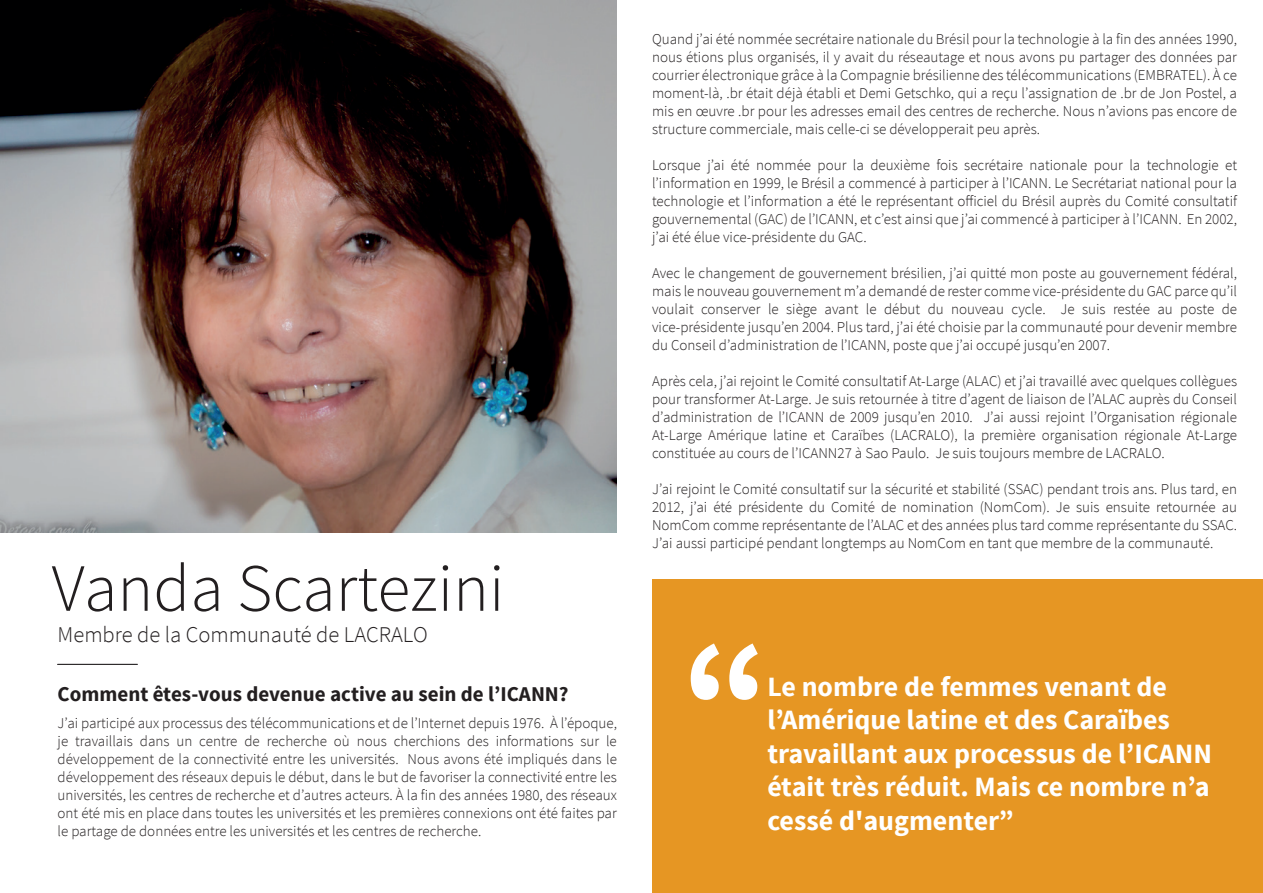
<style>
.page{position:relative;width:1263px;height:893px;background:#fff}
.page>*{position:absolute;margin:0;border:0;box-sizing:border-box;transform-origin:0 0}
.t1{font:300 67.5px "Source Sans Pro";color:#231f20}
.t2{font:700 27.9px/33.5px "Source Sans Pro";color:#fff}
.t3{font:300 22.5px "Source Sans Pro";color:#231f20}
.t4{font:700 21px "Source Sans Pro";color:#231f20}
.t5{font:300 15px/18px "Source Sans Pro";color:#231f20;text-align:justify}
</style>
<div class="page">
<div style="left:652px;top:580px;width:611px;height:313px;background:#e69623"></div>
<svg style="left:691px;top:643px;width:67px;height:57px"></svg>
<hr style="left:58px;top:664px;width:79px;height:1px;background:#231f20">
<img style="left:0;top:0;width:616px;height:533px">
<h1 class="t1" style="left:52px;top:547px;width:454px">Vanda Scartezini</h1>
<h3 class="t3" style="left:58px;top:621px;width:372px">Membre de la Communauté de LACRALO</h3>
<h3 class="t4" style="left:58px;top:680px;width:513px">Comment êtes-vous devenue active au sein de l’ICANN?</h3>
<p class="t5" style="left:58px;top:714px;width:561px">J’ai participé aux processus des télécommunications et de l’Internet depuis 1976. À l’époque, je travaillais dans un centre de recherche où nous cherchions des informations sur le développement de la connectivité entre les universités. Nous avons été impliqués dans le développement des réseaux depuis le début, dans le but de favoriser la connectivité entre les universités, les centres de recherche et d’autres acteurs. À la fin des années 1980, des réseaux ont été mis en place dans toutes les universités et les premières connexions ont été faites par le partage de données entre les universités et les centres de recherche.</p>
<p class="t5" style="left:652px;top:30px;width:586px">Quand j’ai été nommée secrétaire nationale du Brésil pour la technologie à la fin des années 1990, nous étions plus organisés, il y avait du réseautage et nous avons pu partager des données par courrier électronique grâce à la Compagnie brésilienne des télécommunications (EMBRATEL). À ce moment-là, .br était déjà établi et Demi Getschko, qui a reçu l’assignation de .br de Jon Postel, a mis en œuvre .br pour les adresses email des centres de recherche. Nous n’avions pas encore de structure commerciale, mais celle-ci se développerait peu après.</p>
<p class="t5" style="left:652px;top:156px;width:586px">Lorsque j’ai été nommée pour la deuxième fois secrétaire nationale pour la technologie et l’information en 1999, le Brésil a commencé à participer à l’ICANN. Le Secrétariat national pour la technologie et l’information a été le représentant officiel du Brésil auprès du Comité consultatif gouvernemental (GAC) de l’ICANN, et c’est ainsi que j’ai commencé à participer à l’ICANN. En 2002, j’ai été élue vice-présidente du GAC.</p>
<p class="t5" style="left:652px;top:264px;width:586px">Avec le changement de gouvernement brésilien, j’ai quitté mon poste au gouvernement fédéral, mais le nouveau gouvernement m’a demandé de rester comme vice-présidente du GAC parce qu’il voulait conserver le siège avant le début du nouveau cycle. Je suis restée au poste de vice-présidente jusqu’en 2004. Plus tard, j’ai été choisie par la communauté pour devenir membre du Conseil d’administration de l’ICANN, poste que j’ai occupé jusqu’en 2007.</p>
<p class="t5" style="left:652px;top:372px;width:586px">Après cela, j’ai rejoint le Comité consultatif At-Large (ALAC) et j’ai travaillé avec quelques collègues pour transformer At-Large. Je suis retournée à titre d’agent de liaison de l’ALAC auprès du Conseil d’administration de l’ICANN de 2009 jusqu’en 2010. J’ai aussi rejoint l’Organisation régionale At-Large Amérique latine et Caraïbes (LACRALO), la première organisation régionale At-Large constituée au cours de l’ICANN27 à Sao Paulo. Je suis toujours membre de LACRALO.</p>
<p class="t5" style="left:652px;top:480px;width:586px">J’ai rejoint le Comité consultatif sur la sécurité et stabilité (SSAC) pendant trois ans. Plus tard, en 2012, j’ai été présidente du Comité de nomination (NomCom). Je suis ensuite retournée au NomCom comme représentante de l’ALAC et des années plus tard comme représentante du SSAC.<br>J’ai aussi participé pendant longtemps au NomCom en tant que membre de la communauté.</p>
<h2 class="t2" style="left:767px;top:671px;width:446px">Le nombre de femmes venant de l’Amérique latine et des Caraïbes travaillant aux processus de l’ICANN était très réduit. Mais ce nombre n’a cessé d'augmenter”</h2>
</div>
